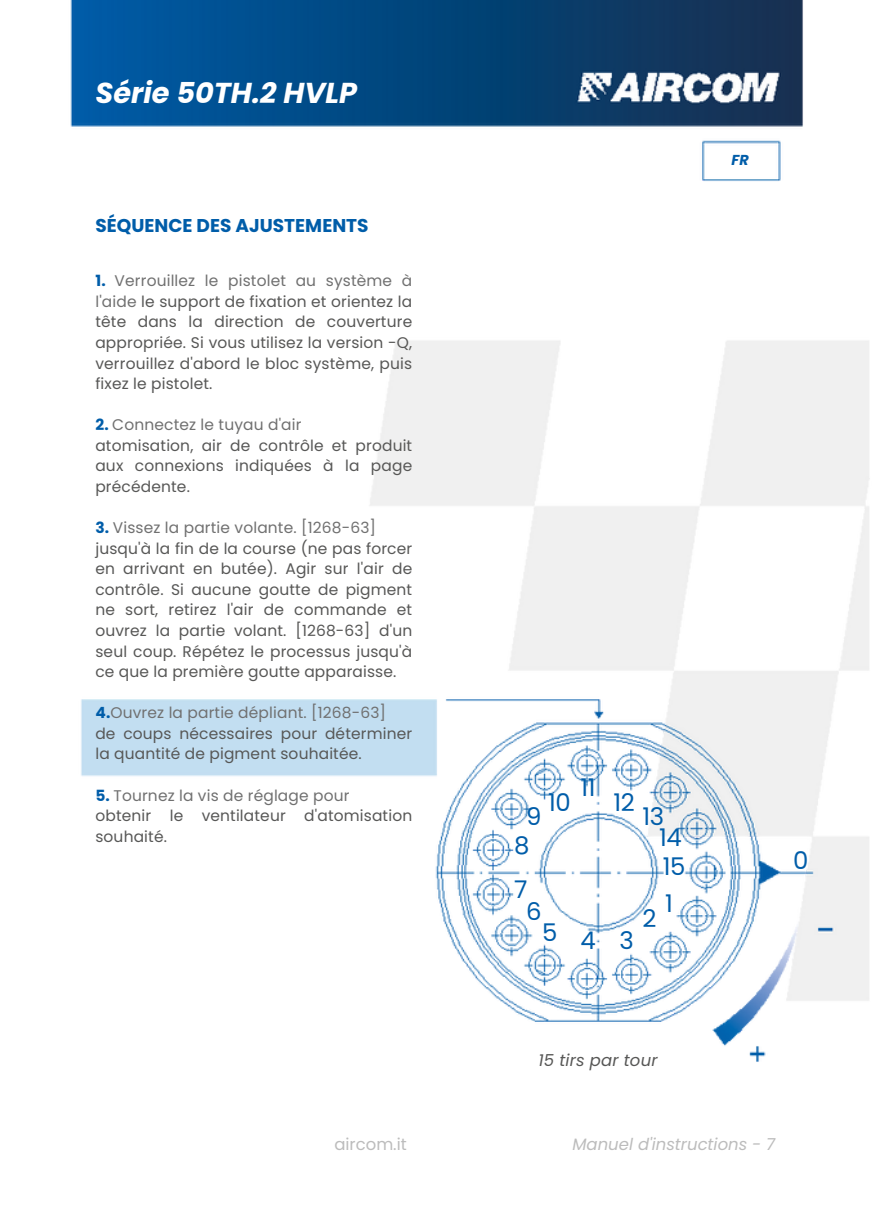
<style>
.page{position:relative;width:873px;height:1224px;background:#fff}
.page>*{position:absolute;margin:0;border:0;box-sizing:border-box;transform-origin:0 0}
.t1{font:italic 700 28.8px "Poppins";color:#fff}
.t2{font:24.4px/21px "Poppins";letter-spacing:-.015em;color:#005da9}
.t3{font:700 18.6px "Poppins";color:#005da9}
.t4{font:italic 16.4px "Poppins";color:#bcbcbc}
.t5{font:italic 16.4px "Poppins";letter-spacing:.01em;color:#575756}
.t6{font:16.4px "Poppins";color:#bcbcbc}
.t7{font:15.4px/20.6px "Poppins";letter-spacing:.01em;color:#575756}
.t8{font:italic 700 14.4px "Poppins";color:#005da9}
.s1{font-weight:700;color:#005da9}
.s2{color:#707070}
</style>
<div class="page">
<img style="left:70px;top:0;width:733px;height:181px">
<img style="left:81px;top:341px;width:789px;height:721px">
<h1 class="t1" style="left:95px;top:72px;width:263px">Série 50TH.2 HVLP</h1>
<p class="t3" style="left:95px;top:212px;width:275px">SÉQUENCE DES AJUSTEMENTS</p>
<p class="t7" style="left:95px;top:271px;width:318px;text-align:justify"><span class="s1">1.</span> <span class="s2">Verrouillez le pistolet au système à l'aide</span> le support de fixation et orientez la tête dans la direction de couverture appropriée. Si vous utilisez la version -Q, verrouillez d'abord le bloc système, puis fixez le pistolet.</p>
<p class="t7" style="left:95px;top:415px;width:318px"><span class="s1">2.</span> <span class="s2">Connectez le tuyau d'air<br></span>atomisation, air de contrôle et produit aux connexions indiquées à la page précédente.</p>
<p class="t7" style="left:95px;top:517px;width:318px"><span class="s1">3.</span> <span class="s2">Vissez la partie volante. [1268-63] </span>jusqu'à la fin de la course (ne pas forcer en arrivant en butée). Agir sur l'air de contrôle. Si aucune goutte de pigment ne sort, retirez l'air de commande et ouvrez la partie volant. [1268-63] d'un seul coup. Répétez le processus jusqu'à ce que la première goutte apparaisse.</p>
<p class="t7" style="left:95px;top:703px;width:318px"><span class="s1">4.</span><span class="s2">Ouvrez la partie dépliant. [1268-63]<br></span>de coups nécessaires pour déterminer la quantité de pigment souhaitée.</p>
<p class="t7" style="left:95px;top:785px;width:318px"><span class="s1">5.</span> <span class="s2">Tournez la vis de réglage pour<br></span>obtenir le ventilateur d'atomisation souhaité.</p>
<p class="t8" style="left:732px;top:150px;width:19px">FR</p>
<h2 class="t2" style="left:526px;top:806px;width:17px">9</h2>
<h2 class="t2" style="left:514px;top:835px;width:17px">8</h2>
<h2 class="t2" style="left:548px;top:792px;width:24px">10</h2>
<h2 class="t2" style="left:514px;top:879px;width:15px">7</h2>
<h2 class="t2" style="left:526px;top:901px;width:17px">6</h2>
<h2 class="t2" style="left:542px;top:922px;width:17px">5</h2>
<h2 class="t2" style="left:581px;top:777px;width:17px">11</h2>
<h2 class="t2" style="left:614px;top:792px;width:23px">12</h2>
<h2 class="t2" style="left:581px;top:930px;width:55px">4 3</h2>
<h2 class="t2" style="left:659px;top:806px;width:24px;text-indent:-17px">13<br>14</h2>
<h2 class="t2" style="left:663px;top:856px;width:24px">15</h2>
<h2 class="t2" style="left:642px;top:908px;width:16px">2</h2>
<h2 class="t2" style="left:665px;top:893px;width:9px">1</h2>
<h2 class="t2" style="left:793px;top:850px;width:17px">0</h2>
<p class="t5" style="left:538px;top:1048px;width:121px">15 tirs par tour</p>
<p class="t6" style="left:334px;top:1133px;width:74px">aircom.it</p>
<p class="t4" style="left:572px;top:1133px;width:204px">Manuel d'instructions - 7</p>
</div>
